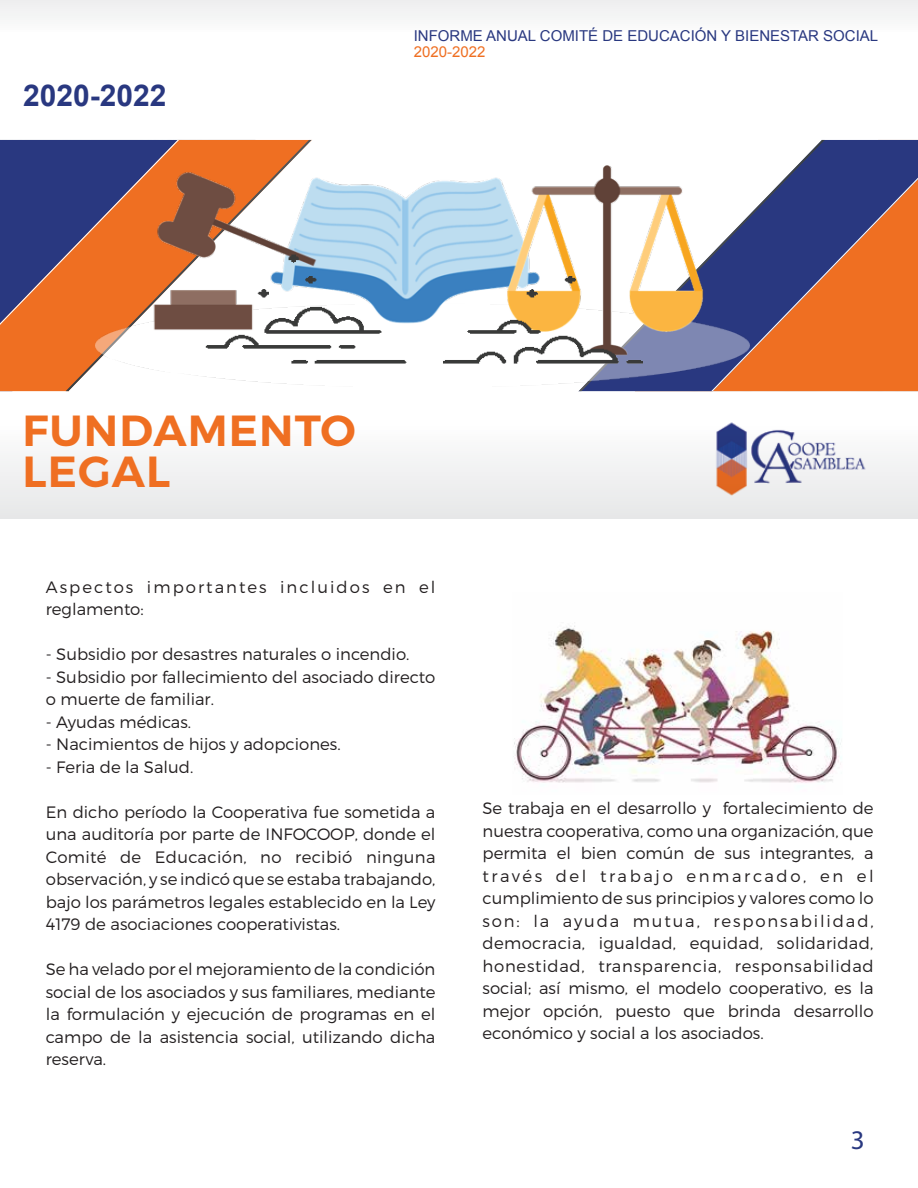
<style>
.page{position:relative;width:918px;height:1188px;background:#fff}
.page>*{position:absolute;margin:0;border:0;box-sizing:border-box;transform-origin:0 0}
.t1{font:600 43.5px/41.2px "Montserrat";letter-spacing:.025em;color:#ef6f22}
.t2{font:700 30px "Arial";color:#293880}
.t3{font:27px "Myriad Pro";color:#293880}
.t4{font:300 16.5px/22.5px "Montserrat";color:#231f20;text-align:justify}
.t5{font:300 16.5px/22.5px "Montserrat";letter-spacing:.125em;color:#231f20}
.t6{font:15px "Arial";color:#293880}
.t7{font:15px "Arial";color:#ef6f22}
</style>
<div class="page">
<svg style="left:0;top:0;width:918px;height:519px"></svg>
<div style="left:0;top:140px;width:838px;height:251px;background:#fff"></div>
<div style="left:0;top:325px;width:66px;height:66px;background:#ef6f22"></div>
<svg style="left:69px;top:140px;width:243px;height:251px;fill:#ef6f22"></svg>
<svg style="left:0;top:140px;width:179px;height:185px;background:#5d4769"></svg>
<div style="left:825px;top:140px;width:93px;height:38px;background:#293880"></div>
<svg style="left:579px;top:140px;width:243px;height:251px"></svg>
<svg style="left:711px;top:178px;width:207px;height:213px;background:#a05d4d"></svg>
<img style="left:96px;top:165px;width:654px;height:221px">
<img style="left:513px;top:625px;width:329px;height:158px">
<img style="left:711px;top:419px;width:158px;height:79px">
<h2 class="t2" style="left:23px;top:76px;width:145px">2020-2022</h2>
<p class="t6" style="left:414px;top:25px;width:466px">INFORME ANUAL COMITÉ DE EDUCACIÓN Y BIENESTAR SOCIAL</p>
<p class="t7" style="left:414px;top:42px;width:73px">2020-2022</p>
<h1 class="t1" style="left:22px;top:410px;width:335px">FUNDAMENTO<br>LEGAL</h1>
<p class="t5" style="left:46px;top:575px;width:391px">Aspectos importantes incluidos en el reglamento:</p>
<p class="t4" style="left:46px;top:643px;width:365px">- Subsidio por desastres naturales o incendio.</p>
<p class="t4" style="left:46px;top:665px;width:391px">- Subsidio por fallecimiento del asociado directo o muerte de familiar.</p>
<p class="t4" style="left:46px;top:710px;width:147px">- Ayudas médicas.</p>
<p class="t4" style="left:46px;top:733px;width:296px">- Nacimientos de hijos y adopciones.</p>
<p class="t4" style="left:46px;top:755px;width:149px">- Feria de la Salud.</p>
<p class="t4" style="left:46px;top:800px;width:391px">En dicho período la Cooperativa fue sometida a una auditoría por parte de INFOCOOP, donde el Comité de Educación, no recibió ninguna observación, y se indicó que se estaba trabajando, bajo los parámetros legales establecido en la Ley 4179 de asociaciones cooperativistas.</p>
<p class="t4" style="left:46px;top:958px;width:391px">Se ha velado por el mejoramiento de la condición social de los asociados y sus familiares, mediante la formulación y ejecución de programas en el campo de la asistencia social, utilizando dicha reserva.</p>
<p class="t4" style="left:483px;top:797px;width:393px">Se trabaja en el desarrollo y fortalecimiento de nuestra cooperativa, como una organización, que permita el bien común de sus integrantes, a través del trabajo enmarcado, en el cumplimiento de sus principios y valores como lo son: la ayuda mutua, responsabilidad, democracia, igualdad, equidad, solidaridad, honestidad, transparencia, responsabilidad social; así mismo, el modelo cooperativo, es la mejor opción, puesto que brinda desarrollo económico y social a los asociados.</p>
<h3 class="t3" style="left:851px;top:1124px;width:15px">3</h3>
</div>
